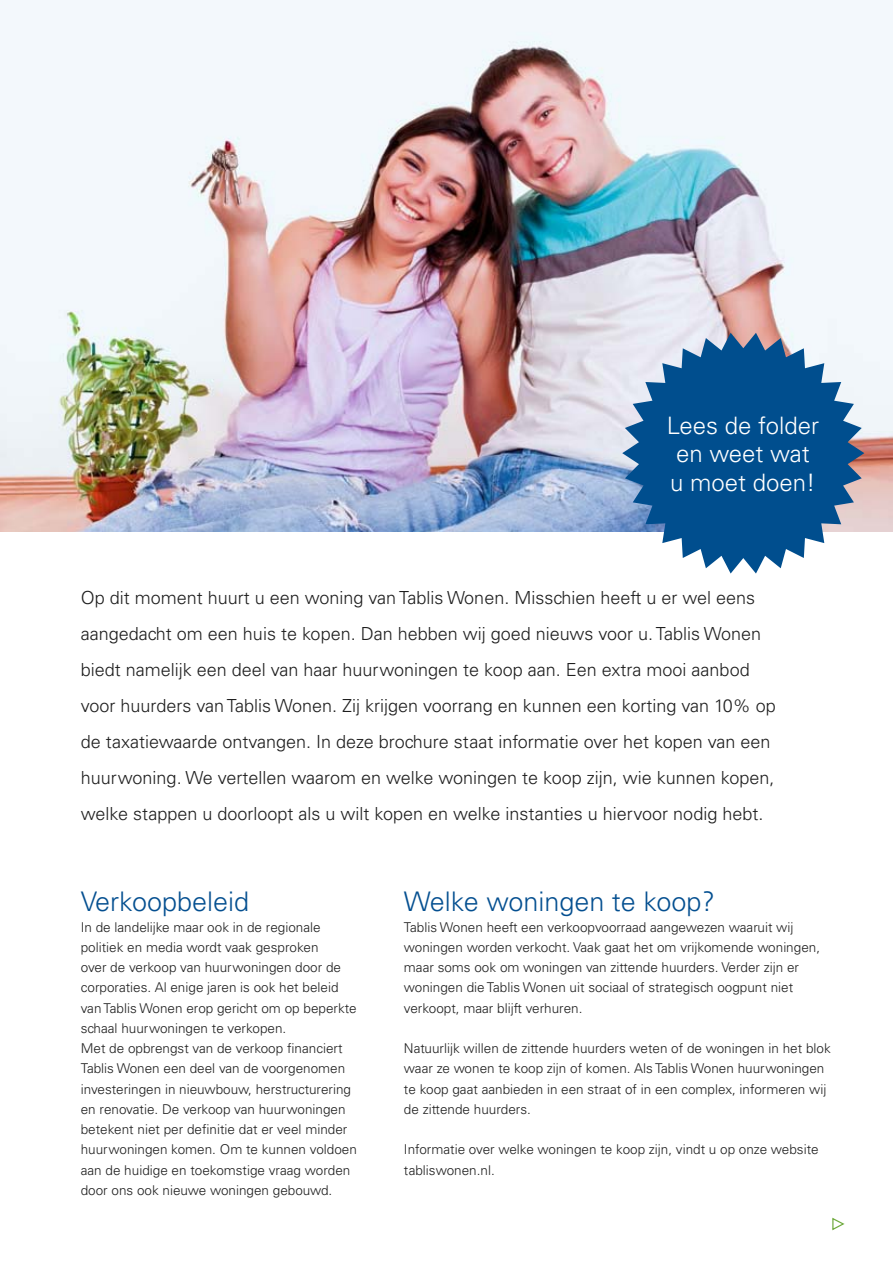
<style>
.page{position:relative;width:893px;height:1263px;background:#fff}
.page>*{position:absolute;margin:0;border:0;box-sizing:border-box;transform-origin:0 0}
.t1{font:300 27px "Univers";color:#044f90}
.t2{font:300 24px/28.8px "Univers";color:#fff}
.t3{font:300 18px/36px "Univers";color:#1e1e1e}
.t4{font:300 13.5px/20.2px "Univers";color:#1e1e1e}
</style>
<div class="page">
<img style="left:0;top:0;width:893px;height:531px">
<svg style="left:622px;top:333px;width:242px;height:240px;fill:#004e8e"></svg>
<svg style="left:832px;top:1217px;width:13px;height:14px"></svg>
<h2 class="t2" style="left:667px;top:411px;width:154px">Lees de folder en weet wat u moet doen!</h2>
<p class="t3" style="left:81px;top:580px;width:697px">Op dit moment huurt u een woning van Tablis Wonen. Misschien heeft u er wel eens aangedacht om een huis te kopen. Dan hebben wij goed nieuws voor u. Tablis Wonen biedt namelijk een deel van haar huurwoningen te koop aan. Een extra mooi aanbod voor huurders van Tablis Wonen. Zij krijgen voorrang en kunnen een korting van 10% op de taxatiewaarde ontvangen. In deze brochure staat informatie over het kopen van een huurwoning. We vertellen waarom en welke woningen te koop zijn, wie kunnen kopen, welke stappen u doorloopt als u wilt kopen en welke instanties u hiervoor nodig hebt.</p>
<h1 class="t1" style="left:81px;top:885px;width:170px">Verkoopbeleid</h1>
<p class="t4" style="left:81px;top:917px;width:278px">In de landelijke maar ook in de regionale politiek en media wordt vaak gesproken<br>over de verkoop van huurwoningen door de corporaties. Al enige jaren is ook het beleid van Tablis Wonen erop gericht om op beperkte schaal huurwoningen te verkopen.<br>Met de opbrengst van de verkoop financiert Tablis Wonen een deel van de voorgenomen investeringen in nieuwbouw, herstructurering en renovatie. De verkoop van huurwoningen betekent niet per definitie dat er veel minder huurwoningen komen. Om te kunnen voldoen aan de huidige en toekomstige vraag worden door ons ook nieuwe woningen gebouwd.</p>
<h1 class="t1" style="left:404px;top:885px;width:312px">Welke woningen te koop?</h1>
<p class="t4" style="left:404px;top:917px;width:418px">Tablis Wonen heeft een verkoopvoorraad aangewezen waaruit wij woningen worden verkocht. Vaak gaat het om vrijkomende woningen, maar soms ook om woningen van zittende huurders. Verder zijn er woningen die Tablis Wonen uit sociaal of strategisch oogpunt niet verkoopt, maar blijft verhuren.</p>
<p class="t4" style="left:404px;top:1038px;width:428px">Natuurlijk willen de zittende huurders weten of de woningen in het blok waar ze wonen te koop zijn of komen. Als Tablis Wonen huurwoningen te koop gaat aanbieden in een straat of in een complex, informeren wij de zittende huurders.</p>
<p class="t4" style="left:404px;top:1139px;width:416px">Informatie over welke woningen te koop zijn, vindt u op onze website tabliswonen.nl.</p>
</div>
